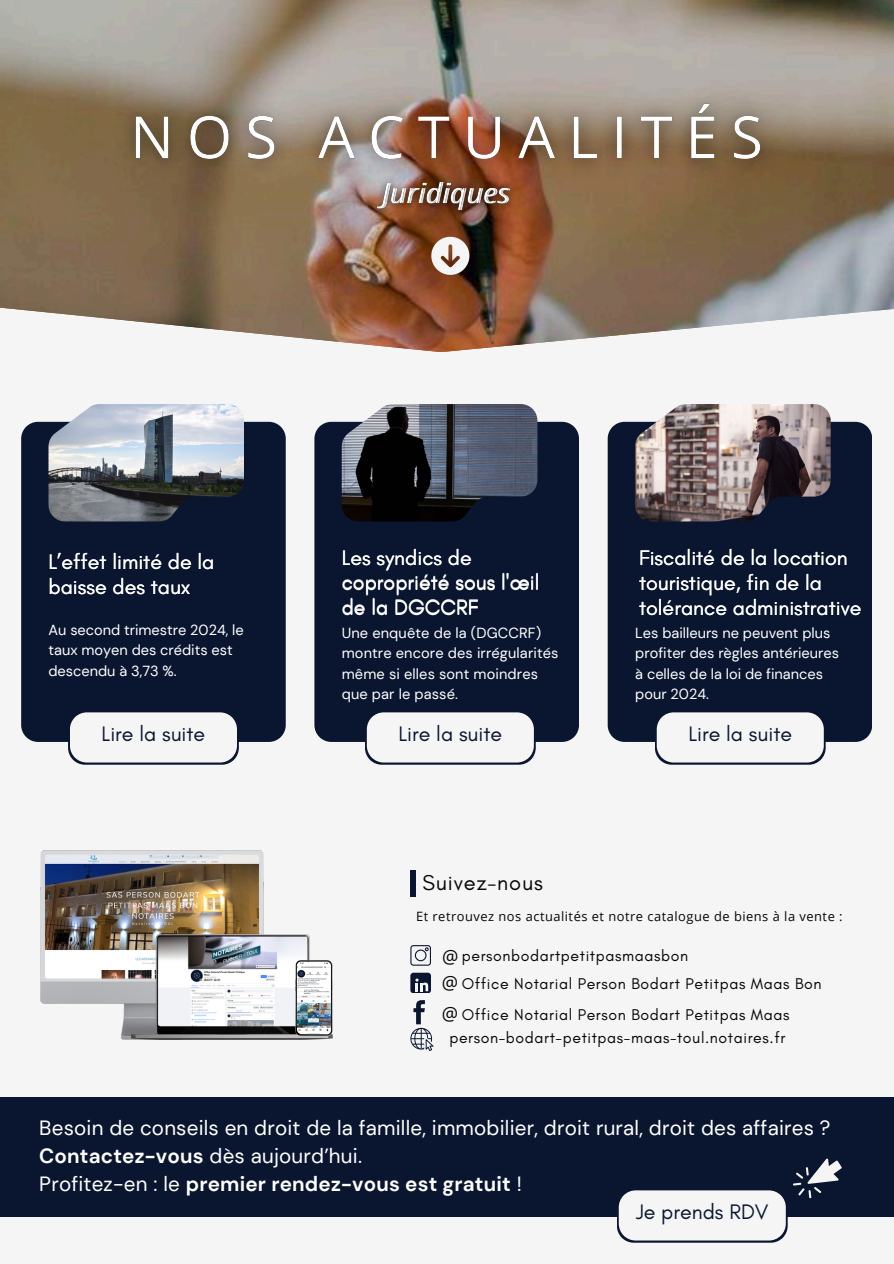
<style>
.page{position:relative;width:894px;height:1264px;background:#fff}
.page>*{position:absolute;margin:0;border:0;box-sizing:border-box;transform-origin:0 0}
.t1{font:21.9px "Glacial Indifference";letter-spacing:.04em;color:#050505}
.t2{font:21.45px/24.8px "Glacial Indifference";color:#fff}
.t3{font:21.45px "Glacial Indifference";color:#0a1630}
.t4{font:20.55px/28.2px "DM Sans";letter-spacing:.01em;color:#fff}
.t5{font:700 20.55px "DM Sans";letter-spacing:.01em;color:#fff}
.t6{font:18.15px "Open Sans";color:#050505}
.t7{font:15.9px "Glacial Indifference";letter-spacing:.04em;color:#050505}
.t8{font:14.55px/20.2px "DM Sans";color:#fff}
.t9{font:12.9px "Open Sans";letter-spacing:.04em;color:#050505}
.s1{font-weight:700}
.s2{font-weight:400}
</style>
<div class="page">
<img style="left:0;top:0;width:893px;height:302px">
<div style="left:0;top:302px;width:893px;height:941px;background:#f5f5f5"></div>
<svg style="left:398px;top:306px;width:495px;height:317px;fill:#f5f5f5"></svg>
<div style="left:21px;top:422px;width:265px;height:320px;background:#0a1630"></div>
<img style="left:48px;top:404px;width:196px;height:117px">
<div style="left:314px;top:422px;width:265px;height:320px;background:#0a1630"></div>
<img style="left:341px;top:404px;width:196px;height:117px">
<div style="left:607px;top:422px;width:265px;height:320px;background:#0a1630"></div>
<img style="left:634px;top:404px;width:196px;height:117px">
<svg style="left:68px;top:712px;width:171px;height:52px"></svg>
<svg style="left:365px;top:712px;width:170px;height:52px"></svg>
<svg style="left:654px;top:712px;width:171px;height:52px"></svg>
<svg style="left:431px;top:237px;width:38px;height:38px"></svg>
<img style="left:41px;top:850px;width:222px;height:189px">
<img style="left:132px;top:934px;width:200px;height:105px">
<img style="left:295px;top:960px;width:37px;height:75px">
<div style="left:410px;top:870px;width:6px;height:26px;background:#0a1630"></div>
<svg style="left:410px;top:945px;width:20px;height:20px"></svg>
<div style="left:410px;top:972px;width:20px;height:20px;background:#0a1630;border-radius:3px"></div>
<svg style="left:415px;top:978px;width:13px;height:13px"></svg>
<div style="left:0;top:1097px;width:893px;height:119px;background:#0a1630"></div>
<svg style="left:616px;top:1158px;width:226px;height:84px"></svg>
<svg style="left:410px;top:1000px;width:23px;height:51px"></svg>
<img style="left:111px;top:79px;width:674px;height:107px">
<img style="left:364px;top:169px;width:159px;height:55px">
<p class="t2" style="left:48px;top:549px;width:167px">L’effet limité de la baisse des taux</p>
<p class="t8" style="left:48px;top:620px;width:197px">Au second trimestre 2024, le taux moyen des crédits est descendu à 3,73 %.</p>
<p class="t2" style="left:341px;top:545px;width:199px">Les syndics de copropriété sous l'œil de la DGCCRF</p>
<p class="t2" style="left:639px;top:545px;width:224px">Fiscalité de la location touristique, fin de la tolérance administrative</p>
<p class="t8" style="left:341px;top:623px;width:218px">Une enquête de la (DGCCRF) montre encore des irrégularités même si elles sont moindres que par le passé.</p>
<p class="t8" style="left:635px;top:623px;width:205px">Les bailleurs ne peuvent plus profiter des règles antérieures à celles de la loi de finances pour 2024.</p>
<p class="t3" style="left:102px;top:721px;width:105px">Lire la suite</p>
<p class="t3" style="left:398px;top:721px;width:105px">Lire la suite</p>
<p class="t3" style="left:688px;top:721px;width:105px">Lire la suite</p>
<p class="t1" style="left:422px;top:869px;width:122px">Suivez-nous</p>
<h3 class="t9" style="left:416px;top:907px;width:428px">Et retrouvez nos actualités et notre catalogue de biens à la vente :</h3>
<p class="t7" style="left:461px;top:946px;width:228px">personbodartpetitpasmaasbon</p>
<p class="t7" style="left:461px;top:973px;width:361px">Office Notarial Person Bodart Petitpas Maas Bon</p>
<p class="t7" style="left:449px;top:1028px;width:337px">person-bodart-petitpas-maas-toul.notaires.fr</p>
<h4 class="t6" style="left:442px;top:943px;width:18px">@</h4>
<h4 class="t6" style="left:441px;top:969px;width:18px">@</h4>
<p class="t6" style="left:441px;top:1000px;width:18px">@</p>
<p class="t7" style="left:461px;top:1004px;width:329px">Office Notarial Person Bodart Petitpas Maas</p>
<p class="t4" style="left:39px;top:1113px;width:792px">Besoin de conseils en droit de la famille, immobilier, droit rural, droit des affaires ?<br><span class="s1">Contactez-vous</span> dès aujourd’hui.</p>
<p class="t5" style="left:39px;top:1170px;width:484px"><span class="s2">Profitez-en : le</span> premier rendez-vous est gratuit <span class="s2">!</span></p>
<h4 class="t3" style="left:635px;top:1198px;width:134px">Je prends RDV</h4>
</div>
